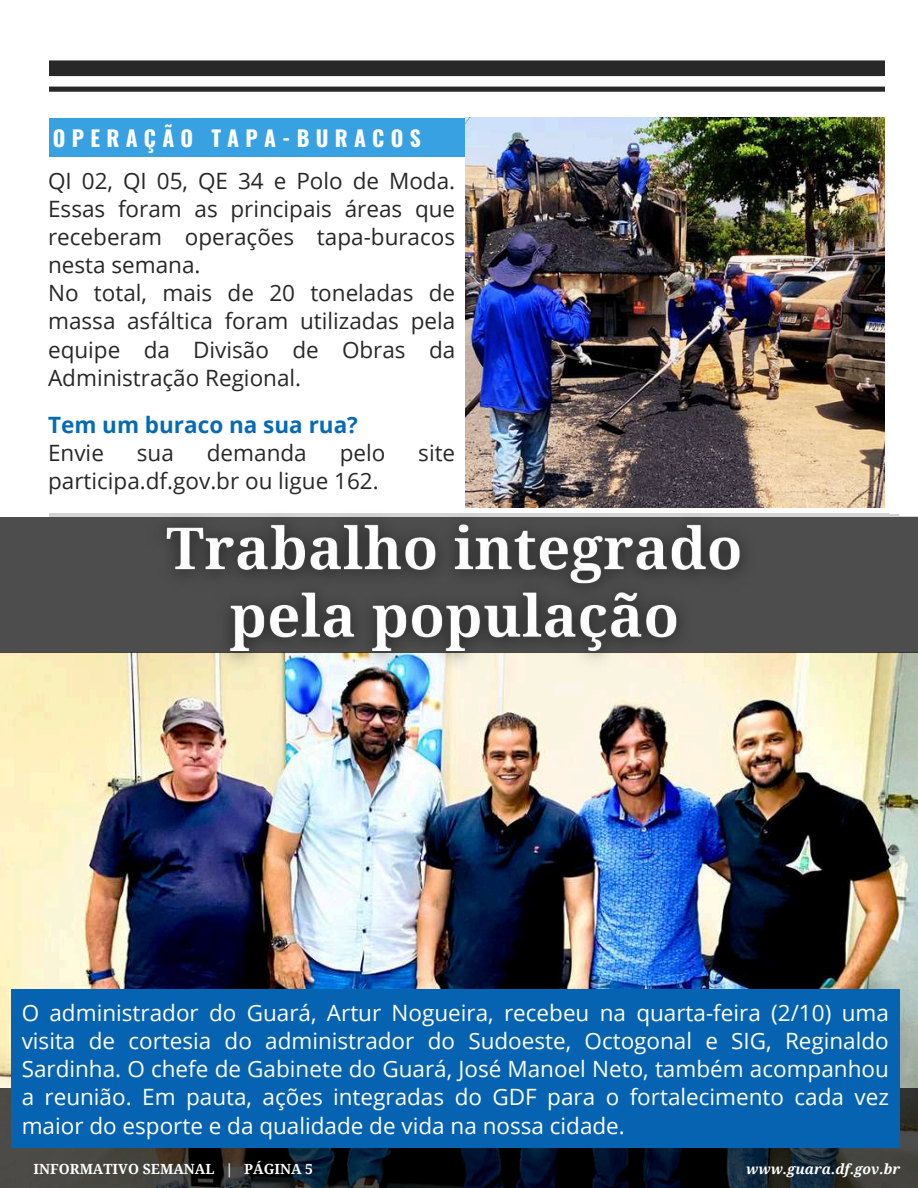
<style>
.page{position:relative;width:918px;height:1188px;background:#fff}
.page>*{position:absolute;margin:0;border:0;box-sizing:border-box;transform-origin:0 0}
.t1{font:22.5px/28.2px "Open Sans";color:#fff;text-align:justify}
.t2{font:22.5px/28.2px "Open Sans";color:#282828}
.t3{font:700 22.5px "Open Sans";color:#066bb5}
.t4{font:700 21.6px "Oswald";letter-spacing:.29em;color:#fff}
.t5{font:700 13.95px "Droid Serif";color:#fff}
.t6{font:italic 700 13.95px "Droid Serif";color:#fff}
</style>
<div class="page">
<div style="left:46px;top:118px;width:419px;height:39px;background:#37a1e2"></div>
<svg style="left:49px;top:60px;width:836px;height:32px"></svg>
<img style="left:0;top:653px;width:918px;height:435px">
<hr style="left:22px;top:513px;width:896px;height:4px;background:#d3d3d3">
<div style="left:0;top:34px;width:48px;height:488px;background:#fff"></div>
<svg style="left:0;top:1088px;width:918px;height:100px;background:#1c2126"></svg>
<div style="left:0;top:517px;width:918px;height:136px;background:#4d4d4d"></div>
<div style="left:11px;top:990px;width:889px;height:158px;background:#0663b1"></div>
<img style="left:465px;top:118px;width:420px;height:389px">
<img style="left:140px;top:500px;width:627px;height:180px">
<p class="t4" style="left:53px;top:121px;width:369px">OPERAÇÃO TAPA-BURACOS</p>
<p class="t2" style="left:48px;top:166px;width:409px">QI 02, QI 05, QE 34 e Polo de Moda.<br>Essas foram as principais áreas que receberam operações tapa-buracos nesta semana.<br>No total, mais de 20 toneladas de massa asfáltica foram utilizadas pela equipe da Divisão de Obras da<br>Administração Regional.</p>
<p class="t3" style="left:48px;top:409px;width:311px">Tem um buraco na sua rua?</p>
<p class="t2" style="left:48px;top:438px;width:57px">Envie</p>
<p class="t2" style="left:137px;top:438px;width:39px">sua</p>
<p class="t2" style="left:207px;top:438px;width:101px">demanda</p>
<p class="t2" style="left:340px;top:438px;width:47px">pelo</p>
<p class="t2" style="left:418px;top:438px;width:38px">site</p>
<p class="t2" style="left:48px;top:466px;width:332px">participa.df.gov.br ou ligue 162.</p>
<p class="t1" style="left:22px;top:998px;width:869px">O administrador do Guará, Artur Nogueira, recebeu na quarta-feira (2/10) uma visita de cortesia do administrador do Sudoeste, Octogonal e SIG, Reginaldo Sardinha. O chefe de Gabinete do Guará, José Manoel Neto, também acompanhou a reunião. Em pauta, ações integradas do GDF para o fortalecimento cada vez maior do esporte e da qualidade de vida na nossa cidade.</p>
<p class="t5" style="left:33px;top:1161px;width:281px">INFORMATIVO SEMANAL | PÁGINA 5</p>
<p class="t6" style="left:746px;top:1161px;width:155px">www.guara.df.gov.br</p>
</div>
